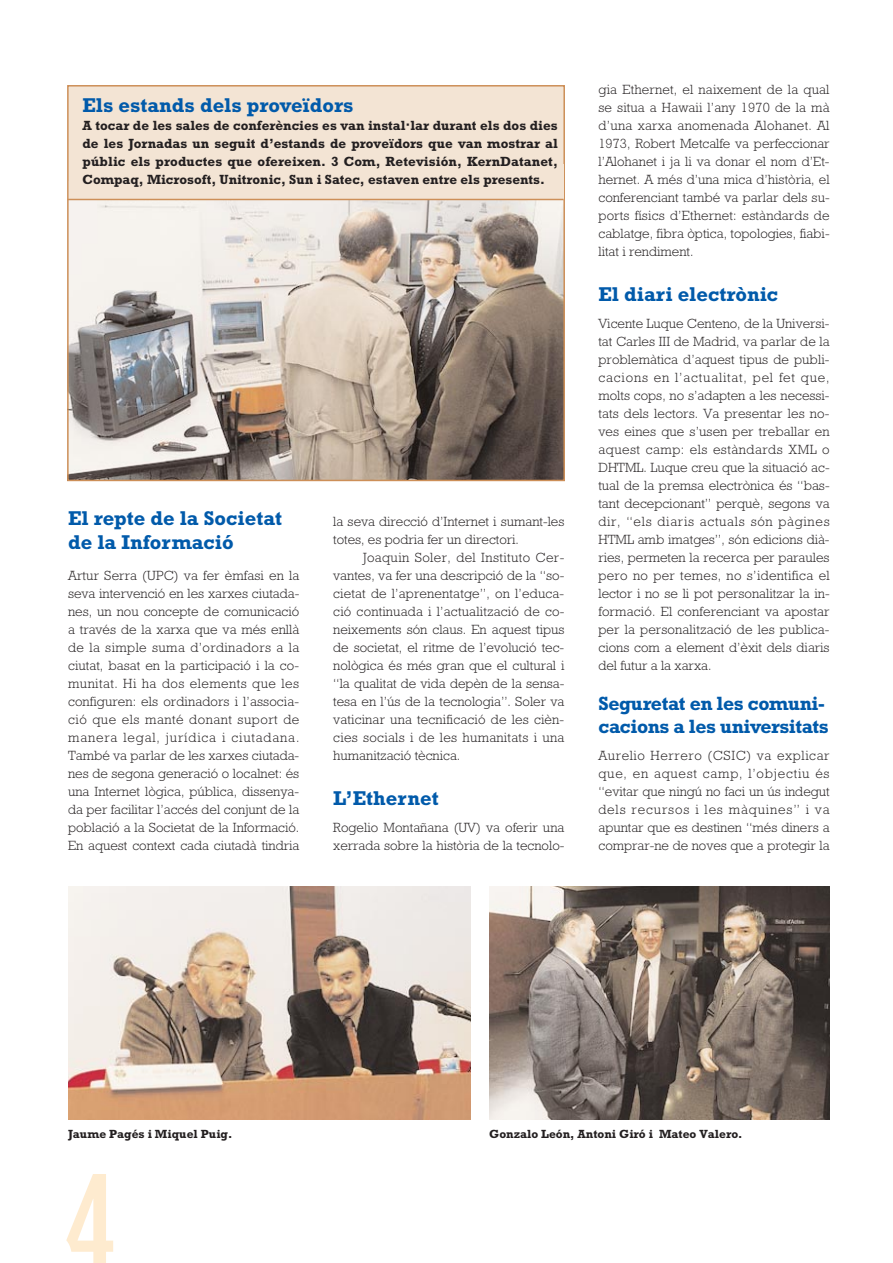
<style>
.page{position:relative;width:893px;height:1263px;background:#fff}
.page>*{position:absolute;margin:0;border:0;box-sizing:border-box;transform-origin:0 0}
.t1{font:700 20.25px/24px "Rockwell";color:#015aaa}
.t2{font:700 19.5px/22.5px "Rockwell";letter-spacing:-.02em;color:#015aaa}
.t3{font:300 13.5px/18px "Rockwell";color:#231f20;text-align:justify}
.t4{font:700 13.5px/18px "Rockwell";color:#231f20;text-align:justify}
.t5{font:700 12px "Rockwell";color:#231f20}
</style>
<div class="page">
<div style="left:68px;top:86px;width:496px;height:394px;background:#f3e4d4"></div>
<img style="left:70px;top:200px;width:492px;height:278px">
<div style="left:67px;top:85px;width:498px;height:396px;border:2px solid #cd8f58"></div>
<svg style="left:66px;top:1174px;width:47px;height:89px"></svg>
<img style="left:68px;top:887px;width:402px;height:233px">
<img style="left:490px;top:887px;width:340px;height:233px">
<div style="left:69px;top:164px;width:494px;height:36px;background:#f3e4d4"></div>
<hr style="left:68px;top:199px;width:495px;height:1px;background:#cd8f58">
<h1 class="t1" style="left:82px;top:95px;width:272px">Els estands dels proveïdors</h1>
<p class="t4" style="left:82px;top:118px;width:477px">A tocar de les sales de conferències es van instal·lar durant els dos dies de les Jornadas un seguit d’estands de proveïdors que van mostrar al públic els productes que ofereixen. 3 Com, Retevisión, KernDatanet, Compaq, Microsoft, Unitronic, Sun i Satec, estaven entre els presents.</p>
<h1 class="t1" style="left:68px;top:508px;width:215px">El repte de la Societat de la Informació</h1>
<p class="t3" style="left:68px;top:568px;width:233px">Artur Serra (UPC) va fer èmfasi en la seva intervenció en les xarxes ciutada&shy;nes, un nou concepte de comunicació a través de la xarxa que va més enllà de la simple suma d’ordinadors a la ciutat, basat en la participació i la co&shy;munitat. Hi ha dos elements que les configuren: els ordinadors i l’associa&shy;ció que els manté donant suport de manera legal, jurídica i ciutadana.<br>També va parlar de les xarxes ciutada&shy;nes de segona generació o localnet: és una Internet lògica, pública, dissenya&shy;da per facilitar l’accés del conjunt de la població a la Societat de la Informació.<br>En aquest context cada ciutadà tindria</p>
<p class="t3" style="left:333px;top:514px;width:233px">la seva direcció d’Internet i sumant-les totes, es podria fer un directori.</p>
<p class="t3" style="left:333px;top:550px;width:233px;text-indent:30px">Joaquin Soler, del Instituto Cer&shy;vantes, va fer una descripció de la “so&shy;cietat de l’aprenentatge”, on l’educa&shy;ció continuada i l’actualització de co&shy;neixements són claus. En aquest tipus de societat, el ritme de l’evolució tec&shy;nològica és més gran que el cultural i “la qualitat de vida depèn de la sensa&shy;tesa en l’ús de la tecnologia”. Soler va vaticinar una tecnificació de les cièn&shy;cies socials i de les humanitats i una humanització tècnica.</p>
<h1 class="t1" style="left:333px;top:788px;width:107px">L’Ethernet</h1>
<p class="t3" style="left:333px;top:820px;width:233px">Rogelio Montañana (UV) va oferir una xerrada sobre la història de la tecnolo-</p>
<p class="t3" style="left:598px;top:82px;width:233px">gia Ethernet, el naixement de la qual se situa a Hawaii l’any 1970 de la mà d’una xarxa anomenada Alohanet. Al 1973, Robert Metcalfe va perfeccionar l’Alohanet i ja li va donar el nom d’Et&shy;hernet. A més d’una mica d’història, el conferenciant també va parlar dels su&shy;ports físics d’Ethernet: estàndards de cablatge, fibra òptica, topologies, fiabi&shy;litat i rendiment.</p>
<h1 class="t1" style="left:598px;top:284px;width:181px">El diari electrònic</h1>
<p class="t3" style="left:598px;top:316px;width:233px">Vicente Luque Centeno, de la Universi&shy;tat Carles III de Madrid, va parlar de la problemàtica d’aquest tipus de publi&shy;cacions en l’actualitat, pel fet que, molts cops, no s’adapten a les necessi&shy;tats dels lectors. Va presentar les no&shy;ves eines que s’usen per treballar en aquest camp: els estàndards XML o DHTML. Luque creu que la situació ac&shy;tual de la premsa electrònica és “bas&shy;tant decepcionant” perquè, segons va dir, “els diaris actuals són pàgines HTML amb imatges”, són edicions dià&shy;ries, permeten la recerca per paraules pero no per temes, no s’identifica el lector i no se li pot personalitzar la in&shy;formació. El conferenciant va apostar per la personalització de les publica&shy;cions com a element d’èxit dels diaris del futur a la xarxa.</p>
<h2 class="t2" style="left:598px;top:695px;width:232px">Seguretat en les comuni&shy;cacions a les universitats</h2>
<p class="t3" style="left:598px;top:748px;width:233px">Aurelio Herrero (CSIC) va explicar que, en aquest camp, l’objectiu és “evitar que ningú no faci un ús indegut dels recursos i les màquines” i va apuntar que es destinen “més diners a comprar-ne de noves que a protegir la</p>
<p class="t5" style="left:68px;top:1130px;width:166px">Jaume Pagés i Miquel Puig.</p>
<p class="t5" style="left:489px;top:1130px;width:255px">Gonzalo León, Antoni Giró i Mateo Valero.</p>
</div>
